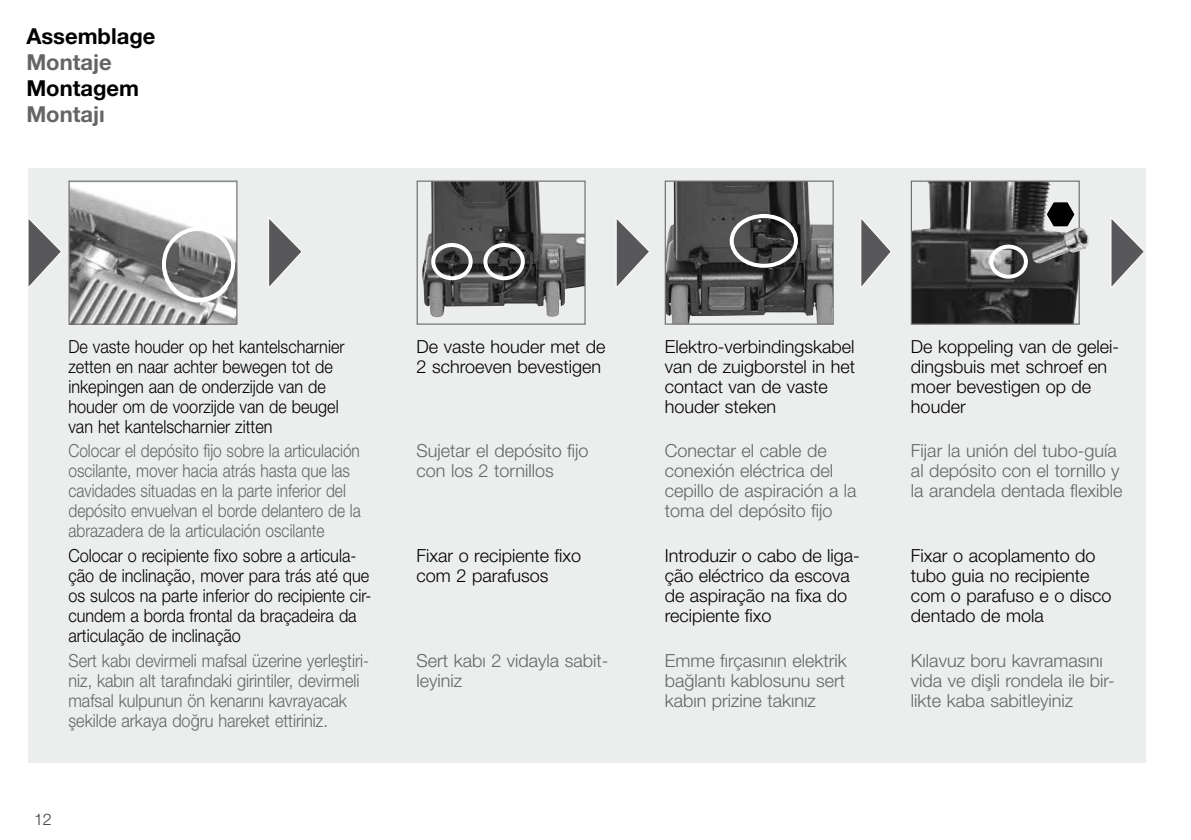
<style>
.page{position:relative;width:1191px;height:840px;background:#fff}
.page>*{position:absolute;margin:0;border:0;box-sizing:border-box;transform-origin:0 0}
.t1{font:700 22px "Helvetica Neue LT Pro";color:#000}
.t2{font:700 22px "Helvetica Neue LT Pro";color:#646567}
.t3{font:300 18px/20px "Helvetica Neue LT Pro";color:#000}
.t4{font:300 18px/20px "Helvetica Neue LT Pro";color:#646567}
.t5{font:300 18px/20px "Helvetica Neue LT Pro";color:#000;scale:.9 1}
.t6{font:300 18px/20px "Helvetica Neue LT Pro";color:#646567;scale:.86 1}
.t7{font:300 18px/20px "Helvetica Neue LT Pro";color:#646567;scale:.9 1}
.t8{font:300 16px "Helvetica Neue LT Pro";color:#3e3d40}
</style>
<div class="page">
<div style="left:28px;top:169px;width:1117px;height:593px;background:#eceded"></div>
<img style="left:912px;top:182px;width:165px;height:140px">
<div style="left:910px;top:180px;width:169px;height:144px;border:1px solid #707172"></div>
<img style="left:70px;top:183px;width:165px;height:139px">
<div style="left:68px;top:180px;width:169px;height:144px;border:1px solid #707172"></div>
<img style="left:666px;top:182px;width:165px;height:140px">
<div style="left:664px;top:180px;width:169px;height:144px;border:1px solid #707172"></div>
<svg style="left:268px;top:217px;width:34px;height:71px"></svg>
<svg style="left:28px;top:218px;width:34px;height:70px"></svg>
<svg style="left:616px;top:217px;width:34px;height:71px"></svg>
<svg style="left:860px;top:218px;width:31px;height:70px"></svg>
<svg style="left:1110px;top:218px;width:35px;height:70px"></svg>
<div style="left:729px;top:214px;width:69px;height:53px;border:4px solid #fff;border-radius:50%"></div>
<img style="left:422px;top:182px;width:161px;height:135px">
<div style="left:416px;top:180px;width:169px;height:144px;border:1px solid #707172"></div>
<div style="left:483px;top:243px;width:42px;height:37px;border:4px solid #fff;border-radius:50%"></div>
<div style="left:431px;top:243px;width:41px;height:37px;border:4px solid #fff;border-radius:50%"></div>
<div style="left:162px;top:227px;width:73px;height:74px;border:4px solid #fff;border-radius:50%"></div>
<div style="left:989px;top:244px;width:39px;height:34px;border:4px solid #fff;border-radius:50%"></div>
<svg style="left:1045px;top:201px;width:30px;height:26px"></svg>
<img style="left:1032px;top:227px;width:57px;height:37px">
<p class="t1" style="left:26px;top:23px;width:131px">Assemblage</p>
<p class="t2" style="left:26px;top:49px;width:87px">Montaje</p>
<p class="t1" style="left:26px;top:75px;width:114px">Montagem</p>
<p class="t2" style="left:26px;top:101px;width:80px">Montajı</p>
<p class="t5" style="left:68px;top:335px;width:308px">De vaste houder op het kantelscharnier zetten en naar achter bewegen tot de inkepingen aan de onderzijde van de houder om de voorzijde van de beugel van het kantelscharnier zitten</p>
<p class="t3" style="left:664px;top:335px;width:192px">Elektro-verbindingskabel van de zuigborstel in het contact van de vaste houder steken</p>
<p class="t3" style="left:416px;top:335px;width:190px">De vaste houder met de<br>2 schroeven bevestigen</p>
<p class="t3" style="left:911px;top:335px;width:210px">De koppeling van de gelei&shy;dingsbuis met schroef en moer bevestigen op de houder</p>
<p class="t6" style="left:68px;top:440px;width:341px">Colocar el depósito fijo sobre la articulación oscilante, mover hacia atrás hasta que las cavidades situadas en la parte inferior del depósito envuelvan el borde delantero de la abrazadera de la articulación oscilante</p>
<p class="t4" style="left:416px;top:440px;width:173px">Sujetar el depósito fijo con los 2 tornillos</p>
<p class="t5" style="left:68px;top:545px;width:338px">Colocar o recipiente fixo sobre a articula&shy;ção de inclinação, mover para trás até que os sulcos na parte inferior do recipiente cir&shy;cundem a borda frontal da braçadeira da articulação de inclinação</p>
<p class="t3" style="left:416px;top:545px;width:166px">Fixar o recipiente fixo com 2 parafusos</p>
<p class="t7" style="left:68px;top:649px;width:335px">Sert kabı devirmeli mafsal üzerine yerleştiri&shy;niz, kabın alt tarafındaki girintiler, devirmeli mafsal kulpunun ön kenarını kavrayacak şekilde arkaya doğru hareket ettiriniz.</p>
<p class="t4" style="left:416px;top:649px;width:193px">Sert kabı 2 vidayla sabit&shy;leyiniz</p>
<p class="t8" style="left:34px;top:808px;width:19px">12</p>
<p class="t4" style="left:664px;top:440px;width:193px">Conectar el cable de conexión eléctrica del cepillo de aspiración a la toma del depósito fijo</p>
<p class="t4" style="left:911px;top:440px;width:213px">Fijar la unión del tubo-guía al depósito con el tornillo y la arandela dentada flexible</p>
<p class="t3" style="left:664px;top:545px;width:197px">Introduzir o cabo de liga&shy;ção eléctrico da escova de aspiração na fixa do recipiente fixo</p>
<p class="t3" style="left:911px;top:545px;width:202px">Fixar o acoplamento do tubo guia no recipiente com o parafuso e o disco dentado de mola</p>
<p class="t4" style="left:664px;top:649px;width:184px;text-align:justify">Emme fırçasının elektrik bağlantı kablosunu sert kabın prizine takınız</p>
<p class="t4" style="left:911px;top:649px;width:205px">Kılavuz boru kavramasını vida ve dişli rondela ile bir&shy;likte kaba sabitleyiniz</p>
</div>
